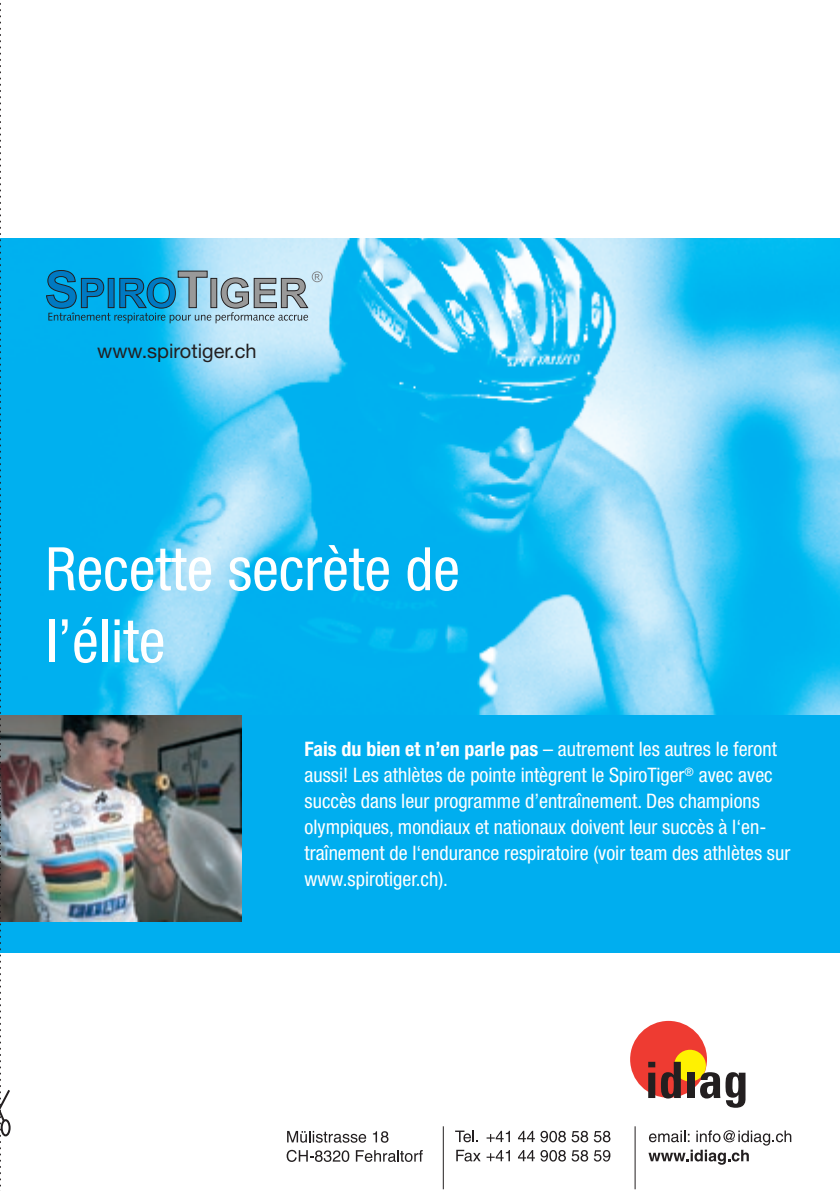
<style>
.page{position:relative;width:840px;height:1191px;background:#fff}
.page>*{position:absolute;margin:0;border:0;box-sizing:border-box;transform-origin:0 0}
.titel{font:condensed 60px/72px "Helvetica Neue";color:#fff}
.lauftext_10_pt{font:condensed 20px/26px "Helvetica Neue";color:#fff}
.lauftext_-_10_pt_bold{font:20px "Helvetica Neue";color:#231f20}
.s1{font-weight:700}
</style>
<div class="page">
<div style="left:0;top:714px;width:839px;height:238px;background:#00aeef"></div>
<img style="left:12px;top:714px;width:230px;height:207px">
<img style="left:12px;top:238px;width:827px;height:476px">
<div style="left:629px;top:1021px;width:77px;height:76px;background:#ee3b32;border-radius:50%"></div>
<div style="left:673px;top:1049px;width:32px;height:32px;background:#fff101;border-radius:50%"></div>
<div style="left:687px;top:1072px;width:7px;height:26px;background:#231f20"></div>
<svg style="left:699px;top:1072px;width:46px;height:35px"></svg>
<svg style="left:647px;top:1061px;width:33px;height:37px"></svg>
<hr style="left:442px;top:1126px;width:1px;height:63px;background:#231f20">
<hr style="left:634px;top:1126px;width:1px;height:63px;background:#231f20">
<svg style="left:648px;top:1130px;width:142px;height:34px"></svg>
<svg style="left:287px;top:1131px;width:79px;height:11px"></svg>
<svg style="left:372px;top:1131px;width:16px;height:11px"></svg>
<svg style="left:286px;top:1149px;width:63px;height:13px"></svg>
<svg style="left:355px;top:1150px;width:67px;height:12px"></svg>
<svg style="left:455px;top:1130px;width:23px;height:12px"></svg>
<svg style="left:486px;top:1130px;width:23px;height:12px"></svg>
<svg style="left:518px;top:1130px;width:16px;height:12px"></svg>
<svg style="left:540px;top:1130px;width:25px;height:12px"></svg>
<svg style="left:571px;top:1130px;width:39px;height:12px"></svg>
<svg style="left:456px;top:1149px;width:24px;height:12px"></svg>
<svg style="left:486px;top:1150px;width:23px;height:11px"></svg>
<svg style="left:518px;top:1150px;width:16px;height:11px"></svg>
<svg style="left:540px;top:1150px;width:25px;height:11px"></svg>
<svg style="left:571px;top:1150px;width:39px;height:11px"></svg>
<svg style="left:0;top:3px;width:12px;height:1188px"></svg>
<div style="left:1px;top:1119px;width:10px;height:17px;border:2px solid #231f20;border-radius:50%"></div>
<svg style="left:46px;top:270px;width:276px;height:53px;background:#57a9cb"></svg>
<p class="lauftext_-_10_pt_bold" style="left:97px;top:338px;width:161px">www.spirotiger.ch</p>
<p class="titel" style="left:45px;top:532px;width:416px">Recette secrète de l’élite</p>
<p class="lauftext_10_pt" style="left:304px;top:736px;width:487px"><span class="s1">Fais du bien et n’en parle pas</span> – autrement les autres le feront aussi! Les athlètes de pointe intègrent le SpiroTiger<sup>®</sup> avec avec succès dans leur programme d’entraînement. Des champions olympiques, mondiaux et nationaux doivent leur succès à l‘en&shy;traînement de l‘endurance respiratoire (voir team des athlètes sur www.spirotiger.ch).</p>
</div>
